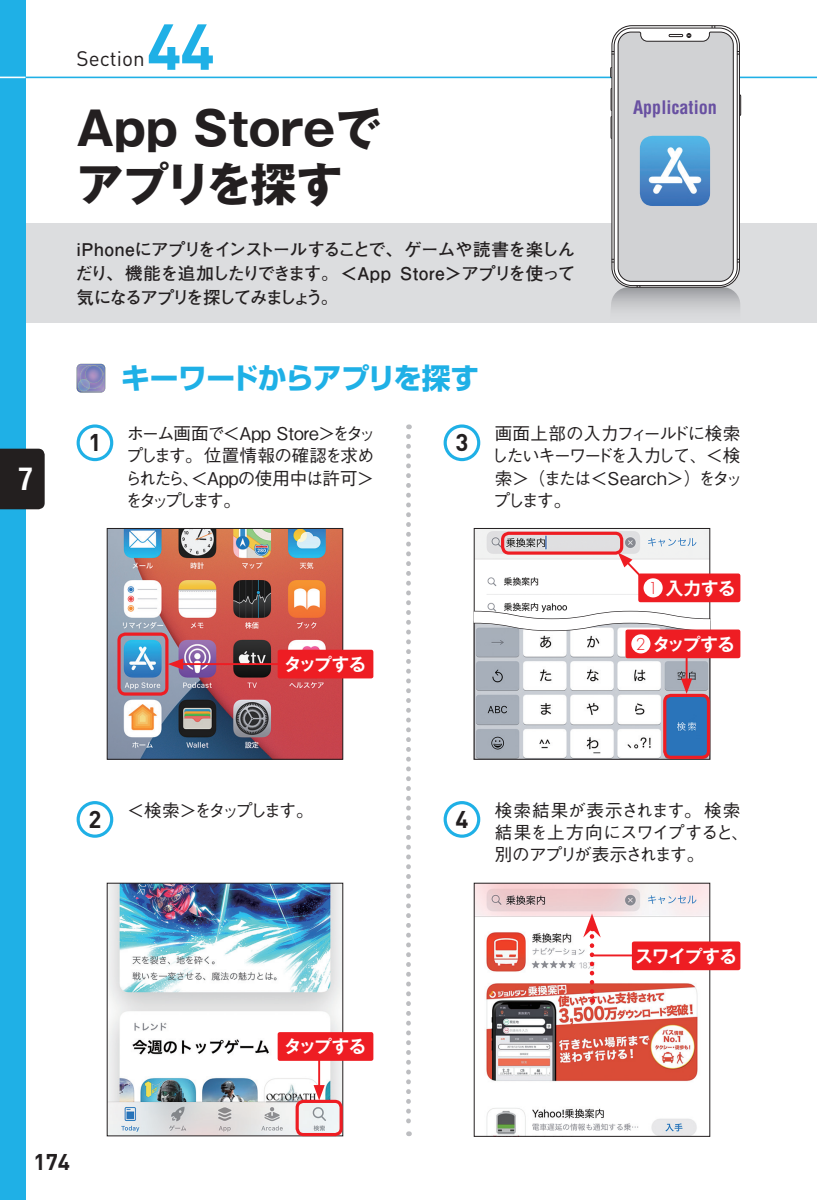
<style>
.page{position:relative;width:817px;height:1200px;background:#fff}
.page>*{position:absolute;margin:0;border:0;box-sizing:border-box;transform-origin:0 0}
.t1{font:700 63.68px "DIN";color:#1fb0e6}
.t2{font:700 46.35px/55.8px "Gothic MB101 Pro";color:#231f20}
.t3{font:700 condensed 30.38px "Helvetica";color:#fff}
.t4{font:700 28.8px "Shin Go Pro";letter-spacing:-.02em;color:#1fb0e6}
.t5{font:700 23.85px "DIN";color:#231f20}
.t6{font:700 22.5px "DIN";color:#231f20}
.t7{font:20.7px "DIN";color:#231f20}
.t8{font:700 condensed 18.22px "Helvetica";color:#6850a1}
.t9{font:700 17.55px/23.8px "Futo Go B101 Pro";letter-spacing:-.095em;color:#231f20;text-align:justify}
.t10{font:500 17.55px/22.3px "Gothic BBB Pro";letter-spacing:-.06em;color:#231f20}
.t11{font:500 17.55px/22.3px "Gothic BBB Pro";letter-spacing:-.085em;color:#231f20}
.t12{font:500 17.55px/22.3px "Gothic BBB Pro";letter-spacing:-.045em;color:#231f20}
.t13{font:700 17.55px "Gothic MB101 Pro De";letter-spacing:-.03em;color:#fff}
.t14{font:500 17.55px "Gothic BBB Pro";letter-spacing:-.19em;color:#231f20}
.s1{font-family:"Futura";font-weight:300;font-size:15.97px;color:#ee1d23}
</style>
<div class="page">
<div style="left:0;top:223px;width:816px;height:99px;background:#dcdddf"></div>
<hr style="left:0;top:77px;width:816px;height:1px;background:#1fb0e6">
<svg style="left:609px;top:26px;width:132px;height:284px"></svg>
<svg style="left:406px;top:436px;width:5px;height:699px"></svg>
<img style="left:476px;top:530px;width:232px;height:74px">
<img style="left:109px;top:884px;width:232px;height:249px">
<img style="left:476px;top:884px;width:232px;height:250px">
<img style="left:109px;top:530px;width:232px;height:227px">
<div style="left:107px;top:528px;width:236px;height:231px;border:1px solid #231f20"></div>
<img style="left:476px;top:637px;width:232px;height:120px">
<div style="left:474px;top:621px;width:236px;height:138px;border:1px solid #231f20"></div>
<svg style="left:473px;top:604px;width:238px;height:33px"></svg>
<hr style="left:180px;top:663px;width:173px;height:2px;background:#ee1d23">
<svg style="left:168px;top:658px;width:15px;height:11px"></svg>
<hr style="left:318px;top:1043px;width:2px;height:45px;background:#ee1d23">
<svg style="left:313px;top:1084px;width:12px;height:15px"></svg>
<svg style="left:617px;top:552px;width:33px;height:34px"></svg>
<hr style="left:593px;top:954px;width:114px;height:2px;background:#ee1d23">
<div style="left:663px;top:693px;width:47px;height:65px;border:3px solid #ee1d23;border-radius:6px"></div>
<div style="left:295px;top:1099px;width:47px;height:36px;border:3px solid #ee1d23;border-radius:6px"></div>
<div style="left:501px;top:531px;width:122px;height:23px;border:3px solid #ee1d23;border-radius:6px"></div>
<svg style="left:583px;top:913px;width:17px;height:78px"></svg>
<hr style="left:685px;top:637px;width:2px;height:45px;background:#ee1d23">
<svg style="left:681px;top:678px;width:11px;height:15px"></svg>
<div style="left:117px;top:632px;width:51px;height:63px;border:3px solid #ee1d23;border-radius:6px"></div>
<img style="left:639px;top:136px;width:71px;height:70px">
<svg style="left:77px;top:364px;width:28px;height:28px"></svg>
<div style="left:443px;top:424px;width:37px;height:37px;border:3px solid #1fb0e6;border-radius:50%"></div>
<div style="left:443px;top:800px;width:37px;height:37px;border:3px solid #1fb0e6;border-radius:50%"></div>
<div style="left:77px;top:424px;width:36px;height:37px;border:3px solid #1fb0e6;border-radius:50%"></div>
<div style="left:77px;top:800px;width:36px;height:37px;border:3px solid #1fb0e6;border-radius:50%"></div>
<div style="left:277px;top:1031px;width:96px;height:29px;background:#ee1d23;border-radius:2px"></div>
<div style="left:631px;top:941px;width:109px;height:28px;background:#ee1d23;border-radius:2px"></div>
<div style="left:638px;top:573px;width:102px;height:29px;background:#ee1d23;border-radius:2px"></div>
<div style="left:643px;top:578px;width:19px;height:19px;background:#fff;border-radius:50%"></div>
<div style="left:625px;top:629px;width:115px;height:29px;background:#ee1d23;border-radius:2px"></div>
<div style="left:631px;top:634px;width:19px;height:19px;background:#fff;border-radius:50%"></div>
<div style="left:277px;top:649px;width:96px;height:29px;background:#ee1d23;border-radius:2px"></div>
<div style="left:0;top:0;width:26px;height:1199px;background:#1fb0e6"></div>
<div style="left:0;top:448px;width:45px;height:61px;background:#231f1f"></div>
<svg style="left:0;top:77px;width:26px;height:1px"></svg>
<h3 class="t3" style="left:18px;top:460px;width:17px">7</h3>
<h1 class="t1" style="left:147px;top:5px;width:69px">44</h1>
<p class="t7" style="left:77px;top:45px;width:70px">Section</p>
<h2 class="t2" style="left:77px;top:95px;width:307px">App Storeでアプリを探す</h2>
<p class="t9" style="left:75px;top:235px;width:501px">iPhoneにアプリをインストールすることで、ゲームや読書を楽しんだり、機能を追加したりできます。＜App Store＞アプリを使って気になるアプリを探してみましょう。</p>
<h3 class="t4" style="left:121px;top:355px;width:359px">キーワードからアプリを探す</h3>
<p class="t8" style="left:633px;top:96px;width:85px">Application</p>
<h3 class="t5" style="left:88px;top:427px;width:14px">1</h3>
<p class="t10" style="left:125px;top:420px;width:253px">ホーム画面で＜App Store＞をタップします。位置情報の確認を求められたら、＜Appの使用中は許可＞をタップします。</p>
<p class="t13" style="left:284px;top:649px;width:84px">タップする</p>
<h3 class="t5" style="left:455px;top:427px;width:14px">3</h3>
<p class="t11" style="left:491px;top:420px;width:254px">画面上部の入力フィールドに検索したいキーワードを入力して、＜検索＞（または＜Search＞）をタップします。</p>
<p class="t13" style="left:648px;top:573px;width:89px"><span class="s1">1</span> 入力する</p>
<p class="t13" style="left:635px;top:629px;width:101px"><span class="s1">2</span> タップする</p>
<h3 class="t5" style="left:88px;top:803px;width:14px">2</h3>
<p class="t14" style="left:127px;top:795px;width:188px">＜検索＞をタップします。</p>
<p class="t13" style="left:284px;top:1031px;width:84px">タップする</p>
<h3 class="t5" style="left:455px;top:803px;width:14px">4</h3>
<p class="t12" style="left:494px;top:796px;width:256px">検索結果が表示されます。検索結果を上方向にスワイプすると、別のアプリが表示されます。</p>
<p class="t13" style="left:635px;top:941px;width:103px">スワイプする</p>
<p class="t6" style="left:34px;top:1146px;width:38px">174</p>
</div>
